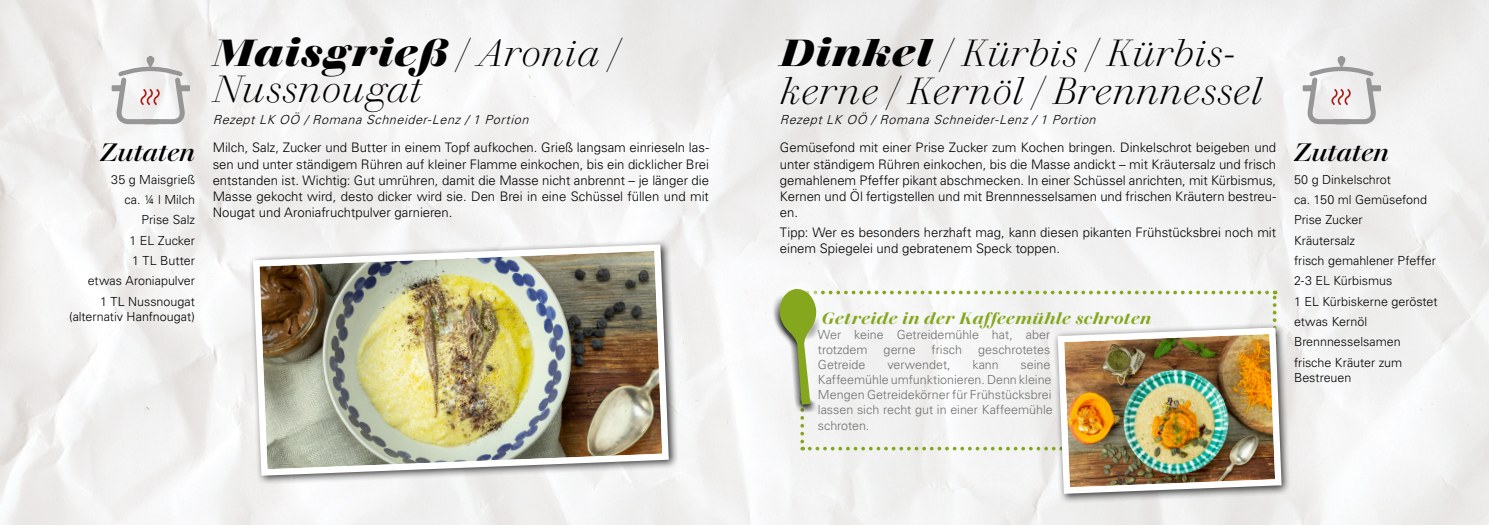
<style>
.page{position:relative;width:1489px;height:525px;background:#fff}
.page>*{position:absolute;margin:0;border:0;box-sizing:border-box;transform-origin:0 0}
.Titel{font:italic 300 37.5px/36.2px "Walbaum 60 pt";letter-spacing:.02em;color:#000}
.t1{font:italic 500 25px "Walbaum 60 pt";color:#000}
.Überschrift_INFO{font:italic 600 16.25px "Walbaum 60 pt";letter-spacing:.025em;color:#85a71e}
.Fließtext{font:300 13.12px/16.2px "Univers LT";letter-spacing:-.005em;color:#000;text-align:justify}
.Zutaten{font:300 12.5px/15px "Univers LT";color:#000;text-align:right}
.Aufzählung_INFO{font:300 12.5px/15px "Univers LT";color:#706f6f}
.Autoren{font:italic 300 12.5px "Univers LT";color:#000}
.s1{font-weight:700}
</style>
<div class="page">
<img style="left:0;top:0;width:1488px;height:524px">
<div style="left:248px;top:239px;width:430px;height:246px;background:#000;opacity:.75"></div>
<img style="left:250px;top:241px;width:422px;height:237px">
<svg style="left:768px;top:278px;width:508px;height:172px"></svg>
<div style="left:112px;top:85px;width:11px;height:6px;background:#969696"></div>
<div style="left:179px;top:85px;width:11px;height:6px;background:#969696"></div>
<svg style="left:114px;top:56px;width:73px;height:71px"></svg>
<div style="left:1302px;top:85px;width:11px;height:6px;background:#969696"></div>
<div style="left:1369px;top:85px;width:11px;height:6px;background:#969696"></div>
<svg style="left:1304px;top:56px;width:74px;height:71px"></svg>
<div style="left:1052px;top:322px;width:239px;height:181px;background:#000;opacity:.75"></div>
<img style="left:1054px;top:324px;width:230px;height:173px">
<p class="t1" style="left:100px;top:132px;width:96px">Zutaten</p>
<p class="Zutaten" style="left:111px;top:171px;width:85px">35 g Maisgrieß</p>
<p class="Zutaten" style="left:124px;top:192px;width:72px">ca. ¼ l Milch</p>
<p class="Zutaten" style="left:141px;top:212px;width:55px">Prise Salz</p>
<p class="Zutaten" style="left:129px;top:232px;width:67px">1 EL Zucker</p>
<p class="Zutaten" style="left:132px;top:253px;width:64px">1 TL Butter</p>
<p class="Zutaten" style="left:88px;top:273px;width:109px">etwas Aroniapulver</p>
<p class="Zutaten" style="left:69px;top:293px;width:127px">1 TL Nussnougat (alternativ Hanfnougat)</p>
<p class="Titel" style="left:213px;top:31px;width:407px"><span class="s1">Maisgrieß</span> / Aronia /<br>Nussnougat</p>
<p class="Autoren" style="left:213px;top:112px;width:321px">RezeptLK OÖ /Romana Schneider-Lenz/1 Portion</p>
<p class="Fließtext" style="left:213px;top:139px;width:498px">Milch, Salz, Zucker und Butter in einem Topf aufkochen. Grieß langsam einrieseln las&shy;sen und unter ständigem Rühren auf kleiner Flamme einkochen, bis ein dicklicher Brei entstanden ist. Wichtig: Gut umrühren, damit die Masse nicht anbrennt – je länger die Masse gekocht wird, desto dicker wird sie. Den Brei in eine Schüssel füllen und mit Nougat und Aroniafruchtpulver garnieren.</p>
<p class="Titel" style="left:780px;top:31px;width:484px;line-height:37.5px"><span class="s1">Dinkel /</span> Kürbis / Kürbis&shy;kerne / Kernöl / Brennnessel</p>
<p class="Autoren" style="left:780px;top:112px;width:321px">RezeptLK OÖ /Romana Schneider-Lenz/1 Portion</p>
<p class="Fließtext" style="left:780px;top:139px;width:498px">Gemüsefond mit einer Prise Zucker zum Kochen bringen. Dinkelschrot beigeben und unter ständigem Rühren einkochen, bis die Masse andickt – mit Kräutersalz und frisch gemahlenem Pfeffer pikant abschmecken. In einer Schüssel anrichten, mit Kürbismus, Kernen und Öl fertigstellen und mit Brennnesselsamen und frischen Kräutern bestreu&shy;en.</p>
<p class="Fließtext" style="left:780px;top:224px;width:498px">Tipp: Wer es besonders herzhaft mag, kann diesen pikanten Frühstücksbrei noch mit einem Spiegelei und gebratenem Speck toppen.</p>
<p class="Überschrift_INFO" style="left:821px;top:305px;width:331px">Getreide in der Kaffeemühle schroten</p>
<p class="Aufzählung_INFO" style="left:817px;top:327px;width:234px">Wer keine Getreidemühle hat, aber trotzdem</p>
<p class="Aufzählung_INFO" style="left:883px;top:342px;width:34px">gerne</p>
<p class="Aufzählung_INFO" style="left:931px;top:342px;width:32px">frisch</p>
<p class="Aufzählung_INFO" style="left:978px;top:342px;width:74px">geschrotetes</p>
<p class="Aufzählung_INFO" style="left:817px;top:357px;width:49px">Getreide</p>
<p class="Aufzählung_INFO" style="left:887px;top:357px;width:65px">verwendet,</p>
<p class="Aufzählung_INFO" style="left:972px;top:357px;width:28px">kann</p>
<p class="Aufzählung_INFO" style="left:817px;top:357px;width:236px;text-indent:203px">seine<br>Kaffeemühle umfunktionieren. Denn kleine<br>Mengen Getreidekörner für Frühstücksbrei lassen sich recht gut in einer Kaffeemühle schroten.</p>
<p class="t1" style="left:1293px;top:132px;width:96px">Zutaten</p>
<p class="Zutaten" style="left:1293px;top:171px;width:98px">50 g Dinkelschrot</p>
<p class="Zutaten" style="left:1293px;top:192px;width:134px">ca. 150 ml Gemüsefond</p>
<p class="Zutaten" style="left:1293px;top:212px;width:70px">Prise Zucker</p>
<p class="Zutaten" style="left:1293px;top:232px;width:63px">Kräutersalz</p>
<p class="Zutaten" style="left:1293px;top:253px;width:143px">frisch gemahlener Pfeffer</p>
<p class="Zutaten" style="left:1293px;top:273px;width:100px">2-3 EL Kürbismus</p>
<p class="Zutaten" style="left:1293px;top:293px;width:145px">1 EL Kürbiskerne geröstet</p>
<p class="Zutaten" style="left:1293px;top:314px;width:75px">etwas Kernöl</p>
<p class="Zutaten" style="left:1293px;top:334px;width:108px">Brennnesselsamen</p>
<p class="Zutaten" style="left:1293px;top:354px;width:110px;text-align:left">frische Kräuter zum<br>Bestreuen</p>
</div>
